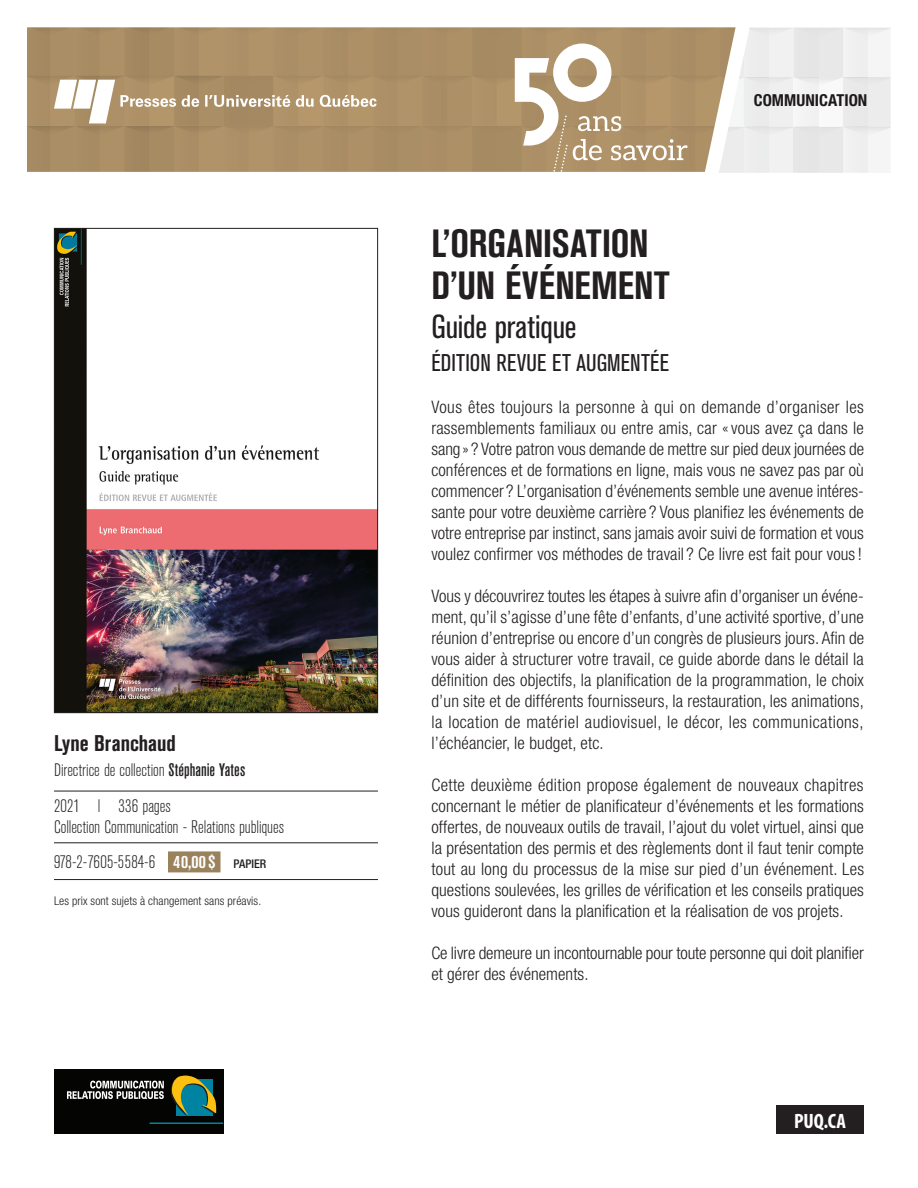
<style>
.page{position:relative;width:918px;height:1188px;background:#fff}
.page>*{position:absolute;margin:0;border:0;box-sizing:border-box;transform-origin:0 0}
._1_Fiche_Titre{font:700 condensed 39px/42px "Akzidenz Grotesk BE";letter-spacing:.005em;color:#231f20}
._2_Fiche_Sous-titre{font:condensed 33px "Akzidenz Grotesk BE";letter-spacing:-.005em;color:#231f20}
._2_Fiche_Sous-titre-2{font:condensed 24px "Akzidenz Grotesk BE";color:#231f20}
._4_Fiche_Auteurs_dir{font:700 condensed 22.5px "Akzidenz Grotesk BE";color:#231f20}
.t1{font:700 condensed 20.85px "Myriad Pro";color:#fff}
._6_Fiche_Annee_pages{font:300 condensed 18px/21px "Akzidenz Grotesk BE";letter-spacing:-.005em;color:#231f20}
._6b_Fiche_Direction{font:300 condensed 18px "Akzidenz Grotesk BE";color:#231f20}
._7b_Fiche_ISBN_derni{font:300 condensed 18px "Akzidenz Grotesk BE";letter-spacing:.01em;color:#231f20}
._3_Fiche_Courant_pre{font:300 condensed 17.25px/21px "Helvetica Neue";letter-spacing:.005em;color:#231f20;text-align:justify}
._9_Fiche_Thématique{font:700 condensed 16.5px "Helvetica Neue";color:#1e1a1b}
._3_Fiche_Courant_pre-2{font:300 condensed 12px "Helvetica Neue";letter-spacing:.005em;color:#231f20}
.s1{font-weight:500}
.s2{font-weight:700;color:#fff}
.s3{font-family:"Helvetica Neue";font-weight:500;font-size:12px}
</style>
<div class="page">
<img style="left:27px;top:27px;width:692px;height:145px">
<svg style="left:719px;top:27px;width:172px;height:146px"></svg>
<div style="left:776px;top:1106px;width:88px;height:28px;background:#231f20"></div>
<svg style="left:54px;top:80px;width:323px;height:43px"></svg>
<svg style="left:515px;top:44px;width:173px;height:128px"></svg>
<img style="left:54px;top:228px;width:324px;height:485px">
<hr style="left:54px;top:791px;width:324px;height:1px;background:#231f20">
<hr style="left:54px;top:842px;width:324px;height:1px;background:#231f20">
<hr style="left:54px;top:879px;width:324px;height:1px;background:#231f20">
<div style="left:168px;top:851px;width:52px;height:21px;background:#9a825c"></div>
<div style="left:54px;top:1069px;width:169px;height:65px;background:#040503"></div>
<hr style="left:150px;top:1122px;width:73px;height:2px;background:#0083a1">
<svg style="left:171px;top:1076px;width:45px;height:40px;background:#4d7d58"></svg>
<svg style="left:67px;top:1081px;width:97px;height:18px"></svg>
<p class="_4_Fiche_Auteurs_dir" style="left:54px;top:730px;width:123px">Lyne Branchaud</p>
<p class="_6b_Fiche_Direction" style="left:54px;top:761px;width:193px">Directrice de collection <span class="s1">Stéphanie Yates</span></p>
<p class="_6_Fiche_Annee_pages" style="left:54px;top:796px;width:232px">2021 l 336 pages<br>Collection Communication - Relations publiques</p>
<p class="_7b_Fiche_ISBN_derni" style="left:54px;top:852px;width:214px">978-2-7605-5584-6 <span class="s2">40,00 $</span> <span class="s3">PAPIER</span></p>
<p class="_3_Fiche_Courant_pre-2" style="left:54px;top:894px;width:209px">Les prix sont sujets à changement sans préavis.</p>
<p class="_9_Fiche_Thématique" style="left:754px;top:91px;width:115px">COMMUNICATION</p>
<p class="_1_Fiche_Titre" style="left:431px;top:223px;width:240px">L’ORGANISATION<br>D’UN ÉVÉNEMENT</p>
<p class="_2_Fiche_Sous-titre" style="left:431px;top:309px;width:147px">Guide pratique</p>
<p class="_2_Fiche_Sous-titre-2" style="left:431px;top:350px;width:239px">ÉDITION REVUE ET AUGMENTÉE</p>
<p class="_3_Fiche_Courant_pre" style="left:431px;top:397px;width:434px">Vous êtes toujours la personne à qui on demande d’organiser les rassemblements familiaux ou entre amis, car «vous avez ça dans le sang » ? Votre patron vous demande de mettre sur pied deux journées de conférences et de formations en ligne, mais vous ne savez pas par où commencer ? L’organisation d’événements semble une avenue intéres&shy;sante pour votre deuxième carrière ? Vous planifiez les événements de votre entreprise par instinct, sans jamais avoir suivi de formation et vous voulez confirmer vos méthodes de travail ? Ce livre est fait pour vous!</p>
<p class="_3_Fiche_Courant_pre" style="left:431px;top:586px;width:434px">Vous y découvrirez toutes les étapes à suivre afin d’organiser un événe&shy;ment, qu’il s’agisse d’une fête d’enfants, d’une activité sportive, d’une réunion d’entreprise ou encore d’un congrès de plusieurs jours. Afin de vous aider à structurer votre travail, ce guide aborde dans le détail la définition des objectifs, la planification de la programmation, le choix d’un site et de différents fournisseurs, la restauration, les animations, la location de matériel audiovisuel, le décor, les communications, l’échéancier, le budget, etc.</p>
<p class="_3_Fiche_Courant_pre" style="left:431px;top:775px;width:434px">Cette deuxième édition propose également de nouveaux chapitres concernant le métier de planificateur d’événements et les formations offertes, de nouveaux outils de travail, l’ajout du volet virtuel, ainsi que la présentation des permis et des règlements dont il faut tenir compte tout au long du processus de la mise sur pied d’un événement. Les questions soulevées, les grilles de vérification et les conseils pratiques vous guideront dans la planification et la réalisation de vos projets.</p>
<p class="_3_Fiche_Courant_pre" style="left:431px;top:943px;width:434px">Ce livre demeure un incontournable pour toute personne qui doit planifier et gérer des événements.</p>
<p class="t1" style="left:794px;top:1108px;width:53px">PUQ.CA</p>
</div>
